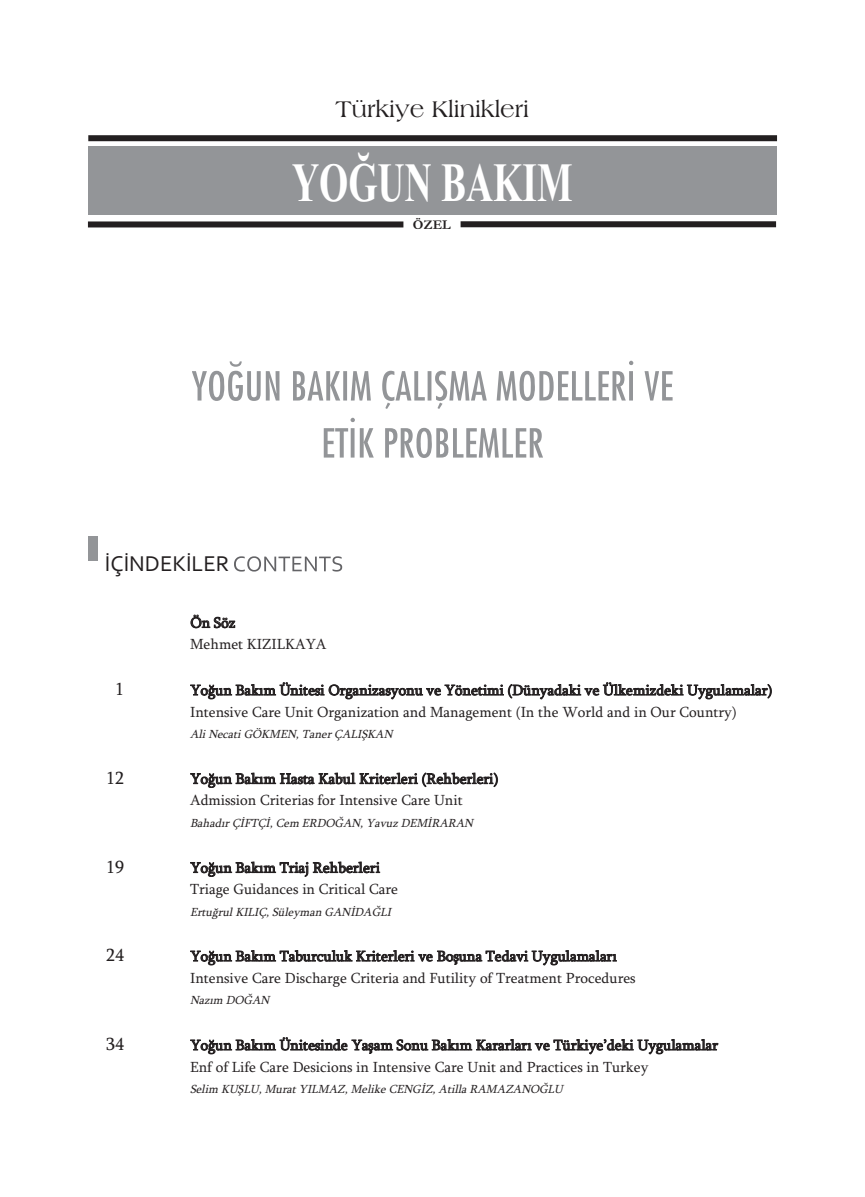
<style>
.page{position:relative;width:865px;height:1197px;background:#fff}
.page>*{position:absolute;margin:0;border:0;box-sizing:border-box;transform-origin:0 0}
.t1{font:700 55.35px "Times New Roman";color:#fff;scale:.68 1}
.t2{font:24px "Americana BT Roman";color:#231f20}
.t3{font:22.5px "Corbel";color:#231f20}
.t4{font:18px "Sylfaen";color:#231f20}
.t5{font:15px/21.8px "Sylfaen";color:#231f20}
.t6{font:700 13.5px "Garamond";color:#231f20}
.t7{font:italic 12px "Sylfaen";color:#231f20}
</style>
<div class="page">
<svg style="left:234px;top:556px;width:108px;height:15px"></svg>
<div style="left:88px;top:536px;width:9px;height:25px;background:#939598"></div>
<div style="left:88px;top:147px;width:688px;height:68px;background:#939598"></div>
<div style="left:88px;top:135px;width:689px;height:6px;background:#231f20"></div>
<div style="left:88px;top:221px;width:315px;height:6px;background:#231f20"></div>
<div style="left:460px;top:221px;width:316px;height:6px;background:#231f20"></div>
<svg style="left:192px;top:361px;width:215px;height:48px"></svg>
<svg style="left:324px;top:418px;width:219px;height:40px"></svg>
<h2 class="t2" style="left:335px;top:94px;width:195px">Türkiye Klinikleri</h2>
<h1 class="t1" style="left:292px;top:149px;width:414px">YOĞUN BAKIM</h1>
<p class="t6" style="left:413px;top:216px;width:39px">ÖZEL</p>
<h3 class="t3" style="left:105px;top:550px;width:126px">İÇİNDEKİLER</h3>
<p class="t5" style="left:190px;top:611px;width:138px">Ön Söz<br>Mehmet KIZILKAYA</p>
<p class="t4" style="left:115px;top:678px;width:10px">1</p>
<p class="t5" style="left:190px;top:679px;width:584px">Yoğun Bakım Ünitesi Organizasyonu ve Yönetimi (Dünyadaki ve Ülkemizdeki Uygulamalar)<br>Intensive Care Unit Organization and Management (In the World and in Our Country)</p>
<p class="t7" style="left:190px;top:726px;width:207px">Ali Necati GÖKMEN, Taner ÇALIŞKAN</p>
<p class="t4" style="left:106px;top:767px;width:19px">12</p>
<p class="t5" style="left:190px;top:767px;width:310px">Yoğun Bakım Hasta Kabul Kriterleri (Rehberleri)<br>Admission Criterias for Intensive Care Unit</p>
<p class="t7" style="left:190px;top:815px;width:288px">Bahadır ÇİFTÇİ, Cem ERDOĞAN, Yavuz DEMİRARAN</p>
<p class="t4" style="left:106px;top:855px;width:19px">19</p>
<p class="t5" style="left:190px;top:856px;width:210px">Yoğun Bakım Triaj Rehberleri<br>Triage Guidances in Critical Care</p>
<p class="t7" style="left:190px;top:904px;width:206px">Ertuğrul KILIÇ, Süleyman GANİDAĞLI</p>
<p class="t4" style="left:106px;top:944px;width:19px">24</p>
<p class="t5" style="left:190px;top:945px;width:447px">Yoğun Bakım Taburculuk Kriterleri ve Boşuna Tedavi Uygulamaları<br>Intensive Care Discharge Criteria and Futility of Treatment Procedures</p>
<p class="t7" style="left:190px;top:993px;width:84px">Nazım DOĞAN</p>
<p class="t4" style="left:106px;top:1033px;width:19px">34</p>
<p class="t5" style="left:190px;top:1033px;width:529px">Yoğun Bakım Ünitesinde Yaşam Sonu Bakım Kararları ve Türkiye’deki Uygulamalar<br>Enf of Life Care Desicions in Intensive Care Unit and Practices in Turkey</p>
<p class="t7" style="left:190px;top:1081px;width:378px">Selim KUŞLU, Murat YILMAZ, Melike CENGİZ, Atilla RAMAZANOĞLU</p>
</div>
